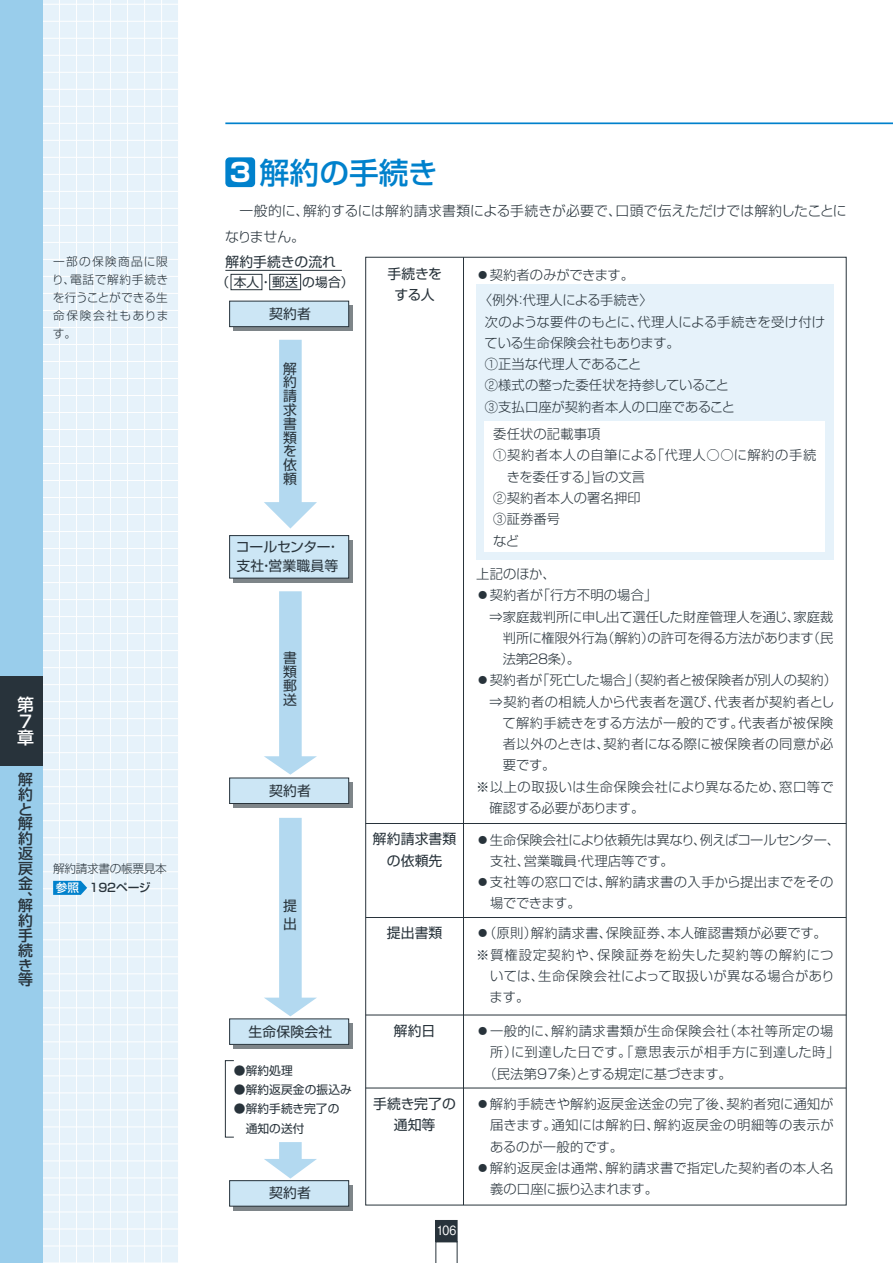
<style>
.page{position:relative;width:893px;height:1263px;background:#fff}
.page>*{position:absolute;margin:0;border:0;box-sizing:border-box;transform-origin:0 0}
.t1{font:500 29.7px "Shin Go Pro";color:#0081cc}
.t2{font:500 16.95px/16.4px "Shin Go Pro";color:#fff}
.t3{font:500 14.85px/14.9px "Shin Go Pro";color:#28333b;text-align:justify}
.t4{font:13.8px/13.8px "Shin Go Pro";letter-spacing:.01em;color:#28333b;text-align:center}
.t5{font:300 13.8px/25.5px "Shin Go Pro";color:#28333b}
.t6{font:300 13.35px/21.3px "Shin Go Pro";letter-spacing:.01em;color:#28333b}
.t7{font:300 13.35px "Shin Go Pro";letter-spacing:.03em;color:#28333b}
.t8{font:300 13.35px/21.3px "Shin Go Pro";letter-spacing:-.015em;color:#28333b}
.t9{font:300 13.35px "Shin Go Pro";letter-spacing:.035em;color:#28333b}
.t10{font:300 13.35px "Shin Go Pro";letter-spacing:-.025em;color:#28333b}
.t11{font:300 13.35px "Shin Go Pro";letter-spacing:-.02em;color:#28333b}
.t12{font:300 13.35px "Shin Go Pro";letter-spacing:.04em;color:#28333b}
.t13{font:300 13.35px "Shin Go Pro";letter-spacing:.07em;color:#28333b}
.t14{font:300 13.35px "Shin Go Pro";letter-spacing:.05em;color:#28333b}
.t15{font:300 13.35px "Shin Go Pro";letter-spacing:-.01em;color:#28333b}
.t16{font:12.75px "Shin Go Pro";letter-spacing:.01em;color:#28333b}
.t17{font:500 12.75px "Gothic BBB Pro";color:#fff;scale:.85 1}
.t18{font:300 11.7px/18px "Shin Go Pro";letter-spacing:.045em;color:#28333b;text-align:justify}
.t19{font:11.7px/19.2px "Shin Go Pro";letter-spacing:.01em;color:#28333b}
.t20{font:300 11.7px "Shin Go Pro";letter-spacing:-.03em;color:#28333b}
.t21{font:500 11.7px "Shin Go Pro";color:#28333b}
.s1{color:#fff}
.s2{font-weight:700;font-size:25.5px;color:#fff}
</style>
<div class="page">
<svg style="left:43px;top:0;width:135px;height:1263px;background:#e7f2fa"></svg>
<hr style="left:161px;top:0;width:1px;height:1263px;background:#fff">
<hr style="left:144px;top:0;width:1px;height:1263px;background:#fff">
<hr style="left:127px;top:0;width:1px;height:1263px;background:#fff">
<hr style="left:110px;top:0;width:1px;height:1263px;background:#fff">
<hr style="left:93px;top:0;width:1px;height:1263px;background:#fff">
<hr style="left:76px;top:0;width:1px;height:1263px;background:#fff">
<hr style="left:59px;top:0;width:1px;height:1263px;background:#fff">
<div style="left:0;top:0;width:43px;height:1263px;background:#99cdeb"></div>
<div style="left:476px;top:284px;width:357px;height:276px;background:#e6f2fa"></div>
<svg style="left:436px;top:1242px;width:21px;height:21px"></svg>
<div style="left:436px;top:1220px;width:21px;height:22px;background:#28333b"></div>
<hr style="left:225px;top:122px;width:668px;height:2px;background:#0081cc">
<hr style="left:366px;top:823px;width:480px;height:1px;background:#28333b">
<hr style="left:463px;top:257px;width:1px;height:948px;background:#28333b">
<div style="left:231px;top:274px;width:31px;height:16px;border:1px solid #28333b"></div>
<div style="left:269px;top:274px;width:32px;height:16px;border:1px solid #28333b"></div>
<hr style="left:225px;top:270px;width:117px;height:1px;background:#28333b">
<div style="left:234px;top:305px;width:119px;height:26px;background:#7e8589"></div>
<div style="left:230px;top:301px;width:119px;height:26px;background:#cce6f5"></div>
<div style="left:229px;top:301px;width:120px;height:26px;border:1px solid #28333b"></div>
<svg style="left:234px;top:540px;width:119px;height:42px"></svg>
<div style="left:230px;top:536px;width:119px;height:42px;background:#cce6f5"></div>
<div style="left:229px;top:535px;width:120px;height:43px;border:1px solid #28333b"></div>
<div style="left:234px;top:782px;width:119px;height:26px;background:#7e8589"></div>
<div style="left:230px;top:778px;width:119px;height:25px;background:#cce6f5"></div>
<div style="left:229px;top:778px;width:120px;height:26px;border:1px solid #28333b"></div>
<div style="left:234px;top:1185px;width:119px;height:25px;background:linear-gradient(to right,#7e8589,#7e8589)"></div>
<div style="left:230px;top:1181px;width:119px;height:25px;background:#cce6f5"></div>
<div style="left:229px;top:1180px;width:120px;height:26px;border:1px solid #28333b"></div>
<div style="left:234px;top:1023px;width:119px;height:26px;background:#7e8589"></div>
<div style="left:230px;top:1019px;width:119px;height:25px;background:#cce6f5"></div>
<div style="left:229px;top:1018px;width:120px;height:27px;border:1px solid #28333b"></div>
<div style="left:225px;top:1060px;width:9px;height:77px;border:1px solid #28333b"></div>
<svg style="left:264px;top:340px;width:53px;height:188px"></svg>
<svg style="left:264px;top:591px;width:53px;height:184px"></svg>
<svg style="left:264px;top:818px;width:53px;height:198px"></svg>
<svg style="left:264px;top:1142px;width:53px;height:36px"></svg>
<hr style="left:366px;top:917px;width:480px;height:1px;background:#28333b">
<hr style="left:366px;top:1015px;width:480px;height:1px;background:#28333b">
<hr style="left:366px;top:1088px;width:480px;height:1px;background:#28333b">
<div style="left:485px;top:421px;width:340px;height:130px;background:#fff"></div>
<div style="left:225px;top:157px;width:30px;height:30px;background:#0081cc;border-radius:4px"></div>
<div style="left:0;top:676px;width:43px;height:89px;background:#28333b"></div>
<svg style="left:53px;top:881px;width:34px;height:14px"></svg>
<p class="t18" style="left:52px;top:251px;width:118px">一部の保険商品に限り、電話で解約手続きを行うことができる生命保険会社もあります。</p>
<p class="t2" style="left:17px;top:694px;width:18px">第<br>７章</p>
<p class="t3" style="left:18px;top:770px;width:16px">解約と解約返戻金、</p>
<p class="t3" style="left:18px;top:897px;width:16px">解約手続き等</p>
<p class="t20" style="left:53px;top:859px;width:115px">解約請求書の帳票見本</p>
<p class="t21" style="left:56px;top:878px;width:96px"><span class="s1">参照</span> 192ページ</p>
<h1 class="t1" style="left:230px;top:148px;width:209px"><span class="s2">3</span> 解約の手続き</h1>
<p class="t5" style="left:225px;top:196px;width:623px">　一般的に、解約するには解約請求書類による手続きが必要で、口頭で伝えただけでは解約したことになりません。</p>
<p class="t4" style="left:225px;top:253px;width:112px">解約手続きの流れ</p>
<p class="t4" style="left:387px;top:261px;width:56px;line-height:21.3px">手続きをする人</p>
<p class="t15" style="left:476px;top:264px;width:159px">●契約者のみができます。</p>
<p class="t16" style="left:216px;top:272px;width:139px">（ 本人 ・ 郵送 の場合）</p>
<p class="t4" style="left:269px;top:305px;width:43px">契約者</p>
<p class="t6" style="left:484px;top:288px;width:342px;text-indent:-6px">〈例外：代理人による手続き〉<br>次のような要件のもとに、代理人による手続きを受け付けている生命保険会社もあります。<br>①正当な代理人であること<br>②様式の整った委任状を持参していること<br>③支払口座が契約者本人の口座であること</p>
<p class="t6" style="left:493px;top:422px;width:109px">委任状の記載事項</p>
<p class="t14" style="left:493px;top:444px;width:325px">①契約者本人の自筆による「代理人○○に解約の手続</p>
<p class="t6" style="left:507px;top:464px;width:140px">きを委任する」旨の文言</p>
<p class="t6" style="left:493px;top:486px;width:149px">②契約者本人の署名押印</p>
<p class="t6" style="left:493px;top:507px;width:82px">③証券番号　</p>
<p class="t6" style="left:493px;top:528px;width:27px">など</p>
<p class="t4" style="left:283px;top:360px;width:15px;text-align:justify">解約請求書類を依頼</p>
<p class="t4" style="left:236px;top:536px;width:105px;line-height:19.2px;text-align:left">コールセンター・支社・営業職員等</p>
<p class="t6" style="left:476px;top:562px;width:81px">上記のほか、</p>
<p class="t6" style="left:476px;top:583px;width:183px">●契約者が「行方不明の場合」</p>
<p class="t8" style="left:490px;top:604px;width:345px">⇒家庭裁判所に申し出て選任した財産管理人を通じ、家庭裁</p>
<p class="t11" style="left:503px;top:627px;width:332px">判所に権限外行為（解約）の許可を得る方法があります（民</p>
<p class="t6" style="left:503px;top:647px;width:79px">法第28条）。</p>
<p class="t6" style="left:476px;top:668px;width:362px">●契約者が「死亡した場合」（契約者と被保険者が別人の契約）</p>
<p class="t12" style="left:490px;top:691px;width:346px">⇒契約者の相続人から代表者を選び、代表者が契約者とし</p>
<p class="t6" style="left:503px;top:710px;width:332px">て解約手続きをする方法が一般的です。代表者が被保険</p>
<p class="t7" style="left:503px;top:733px;width:332px">者以外のときは、契約者になる際に被保険者の同意が必</p>
<p class="t6" style="left:503px;top:753px;width:54px">要です。</p>
<p class="t9" style="left:476px;top:776px;width:359px">※以上の取扱いは生命保険会社により異なるため、窓口等で</p>
<p class="t10" style="left:490px;top:797px;width:156px">確認する必要があります。</p>
<p class="t8" style="left:490px;top:827px;width:352px;text-indent:-14px">●生命保険会社により依頼先は異なり、例えばコールセンター、支社、営業職員・代理店等です。</p>
<p class="t6" style="left:490px;top:870px;width:345px;text-indent:-14px">●支社等の窓口では、解約請求書の入手から提出までをその場でできます。</p>
<p class="t4" style="left:283px;top:649px;width:15px;text-align:justify">書類郵送</p>
<p class="t4" style="left:269px;top:782px;width:43px">契約者</p>
<p class="t4" style="left:373px;top:827px;width:85px;line-height:21.3px">解約請求書類の依頼先</p>
<p class="t4" style="left:283px;top:895px;width:15px;line-height:18px;text-align:left">提出</p>
<p class="t4" style="left:387px;top:924px;width:57px">提出書類</p>
<p class="t6" style="left:476px;top:921px;width:352px">●（原則）解約請求書、保険証券、本人確認書類が必要です。</p>
<p class="t13" style="left:476px;top:944px;width:359px">※質権設定契約や、保険証券を紛失した契約等の解約につ</p>
<p class="t7" style="left:490px;top:965px;width:346px">いては、生命保険会社によって取扱いが異なる場合があり</p>
<p class="t6" style="left:490px;top:985px;width:41px">ます。</p>
<p class="t4" style="left:394px;top:1022px;width:43px">解約日</p>
<p class="t9" style="left:476px;top:1020px;width:359px">●一般的に、解約請求書類が生命保険会社（本社等所定の場</p>
<p class="t7" style="left:490px;top:1041px;width:351px">所）に到達した日です。「意思表示が相手方に到達した時」</p>
<p class="t10" style="left:483px;top:1062px;width:250px">（民法第97条）とする規定に基づきます。</p>
<p class="t4" style="left:373px;top:1091px;width:84px;line-height:21.3px">手続き完了の通知等</p>
<p class="t6" style="left:490px;top:1092px;width:345px;text-align:justify;text-indent:-14px">●解約手続きや解約返戻金送金の完了後、契約者宛に通知が届きます。通知には解約日、解約返戻金の明細等の表示があるのが一般的です。</p>
<p class="t6" style="left:490px;top:1155px;width:345px;text-indent:-14px">●解約返戻金は通常、解約請求書で指定した契約者の本人名義の口座に振り込まれます。</p>
<p class="t4" style="left:249px;top:1023px;width:85px">生命保険会社</p>
<p class="t19" style="left:234px;top:1060px;width:60px">●解約処理</p>
<p class="t19" style="left:234px;top:1079px;width:119px">●解約返戻金の振込み</p>
<p class="t19" style="left:234px;top:1098px;width:107px">●解約手続き完了の　通知の送付</p>
<p class="t4" style="left:269px;top:1184px;width:43px">契約者</p>
<p class="t17" style="left:437px;top:1220px;width:24px">106</p>
</div>
